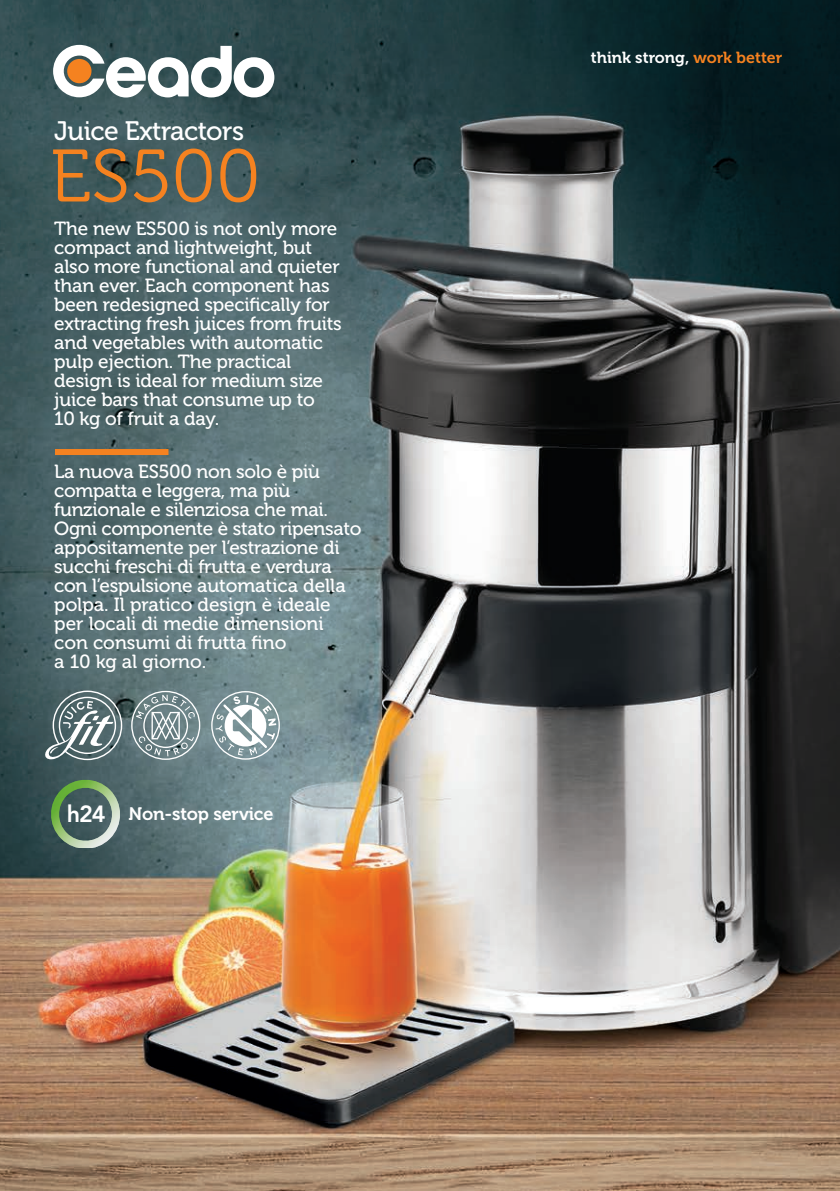
<style>
.page{position:relative;width:840px;height:1191px;background:#fff}
.page>*{position:absolute;margin:0;border:0;box-sizing:border-box;transform-origin:0 0}
.t1{font:74px "Museo 300";color:#f58220}
.t2{font:26.6px "Museo 500";letter-spacing:-.02em;color:#fff}
.t3{font:19px/19px "Museo 500";letter-spacing:-.01em;color:#fff}
.t4{font:18px "Museo 700";letter-spacing:-.01em;color:#fff}
.t5{font:16px "Museo 700";color:#fff}
.s1{font-family:"Avenir";font-weight:800;font-size:23.2px}
.s2{color:#f58220}
</style>
<div class="page">
<img style="left:0;top:0;width:839px;height:1191px">
<svg style="left:53px;top:45px;width:221px;height:53px"></svg>
<div style="left:67px;top:59px;width:24px;height:24px;background:#f58220;border-radius:50%"></div>
<svg style="left:41px;top:690px;width:81px;height:70px;background:#718386"></svg>
<svg style="left:131px;top:691px;width:69px;height:69px;background:#85979a"></svg>
<svg style="left:211px;top:691px;width:69px;height:68px"></svg>
<div style="left:55px;top:449px;width:113px;height:6px;background:#f58220"></div>
<svg style="left:41px;top:769px;width:89px;height:78px;background:#567266"></svg>
<h2 class="t2" style="left:54px;top:116px;width:191px">Juice Extractors</h2>
<h1 class="t1" style="left:50px;top:136px;width:212px">ES500</h1>
<p class="t3" style="left:54px;top:219px;width:289px">The new ES500 is not only more compact and lightweight, but also more functional and quieter than ever. Each component has been redesigned specifically for extracting fresh juices from fruits and vegetables with automatic pulp ejection. The practical design is ideal for medium size juice bars that consume up to<br>10 kg of fruit a day.</p>
<p class="t3" style="left:54px;top:462px;width:308px">La nuova ES500 non solo è più compatta e leggera, ma più funzionale e silenziosa che mai.<br>Ogni componente è stato ripensato appositamente per l’estrazione di succhi freschi di frutta e verdura con l’espulsione automatica della polpa. Il pratico design è ideale per locali di medie dimensioni con consumi di frutta fino<br>a 10 kg al giorno.</p>
<p class="t4" style="left:67px;top:804px;width:208px"><span class="s1">h24</span> Non-stop service</p>
<p class="t5" style="left:590px;top:49px;width:193px">think strong, <span class="s2">work better</span></p>
</div>
